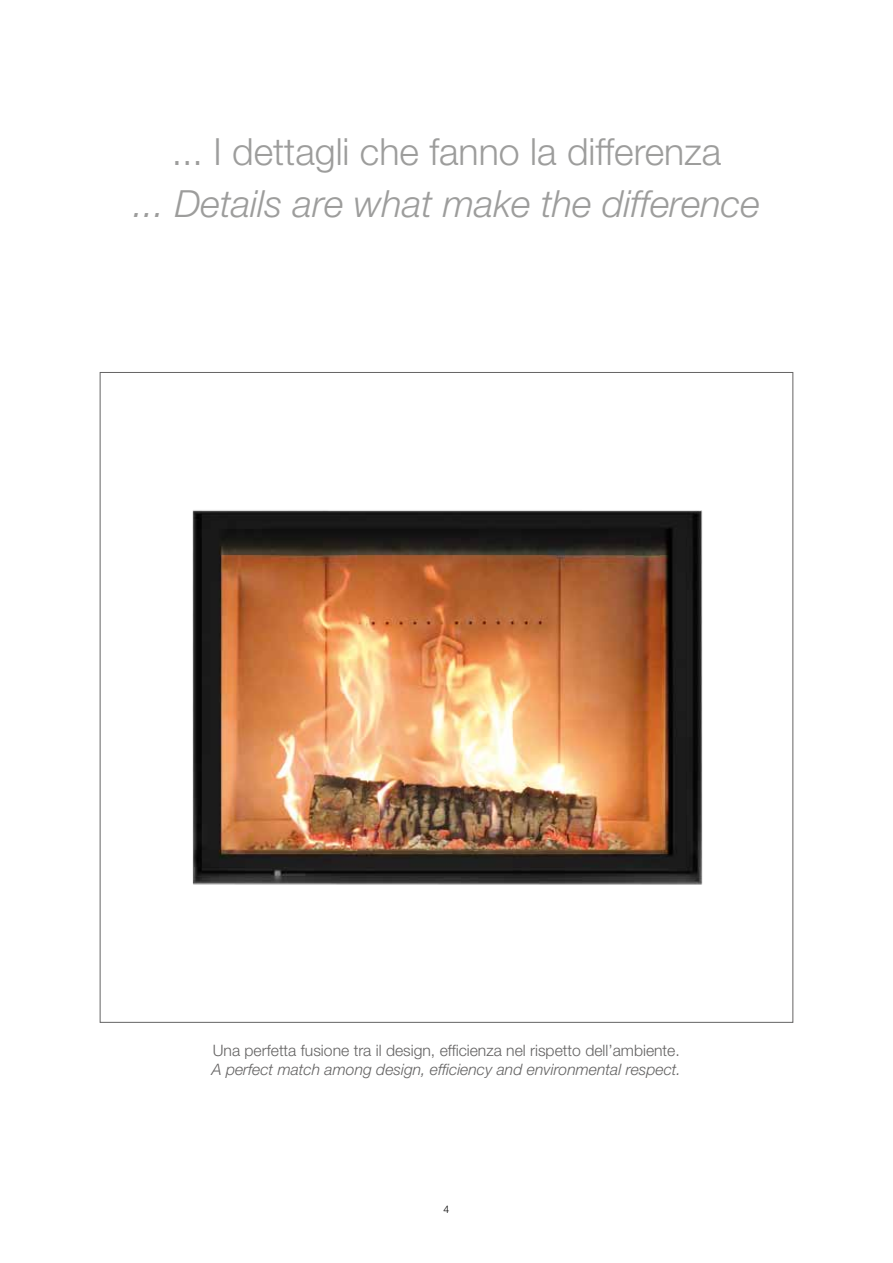
<style>
.page{position:relative;width:893px;height:1263px;background:#fff}
.page>*{position:absolute;margin:0;border:0;box-sizing:border-box;transform-origin:0 0}
.t1{font:italic 300 37.5px "Helvetica Neue LT Std";color:#9d9d9c}
.t2{font:300 37.5px "Helvetica Neue LT Std";color:#9d9d9c}
.t3{font:300 15.75px "Helvetica Neue LT Std";color:#646363}
.t4{font:italic 300 15.75px "Helvetica Neue LT Std";color:#646363}
.t5{font:300 10.5px "Helvetica Neue LT Std";color:#000}
</style>
<div class="page">
<img style="left:192px;top:510px;width:511px;height:375px">
<h1 class="t2" style="left:172px;top:129px;width:551px">... I dettagli che fanno la differenza</h1>
<h1 class="t1" style="left:133px;top:182px;width:628px">... Details are what make the difference</h1>
<p class="t3" style="left:213px;top:1040px;width:469px">Una perfetta fusione tra il design, efficienza nel rispetto dell’ambiente.</p>
<p class="t4" style="left:212px;top:1059px;width:471px">A perfect match among design, efficiency and environmental respect.</p>
<p class="t5" style="left:444px;top:1203px;width:7px">4</p>
</div>
